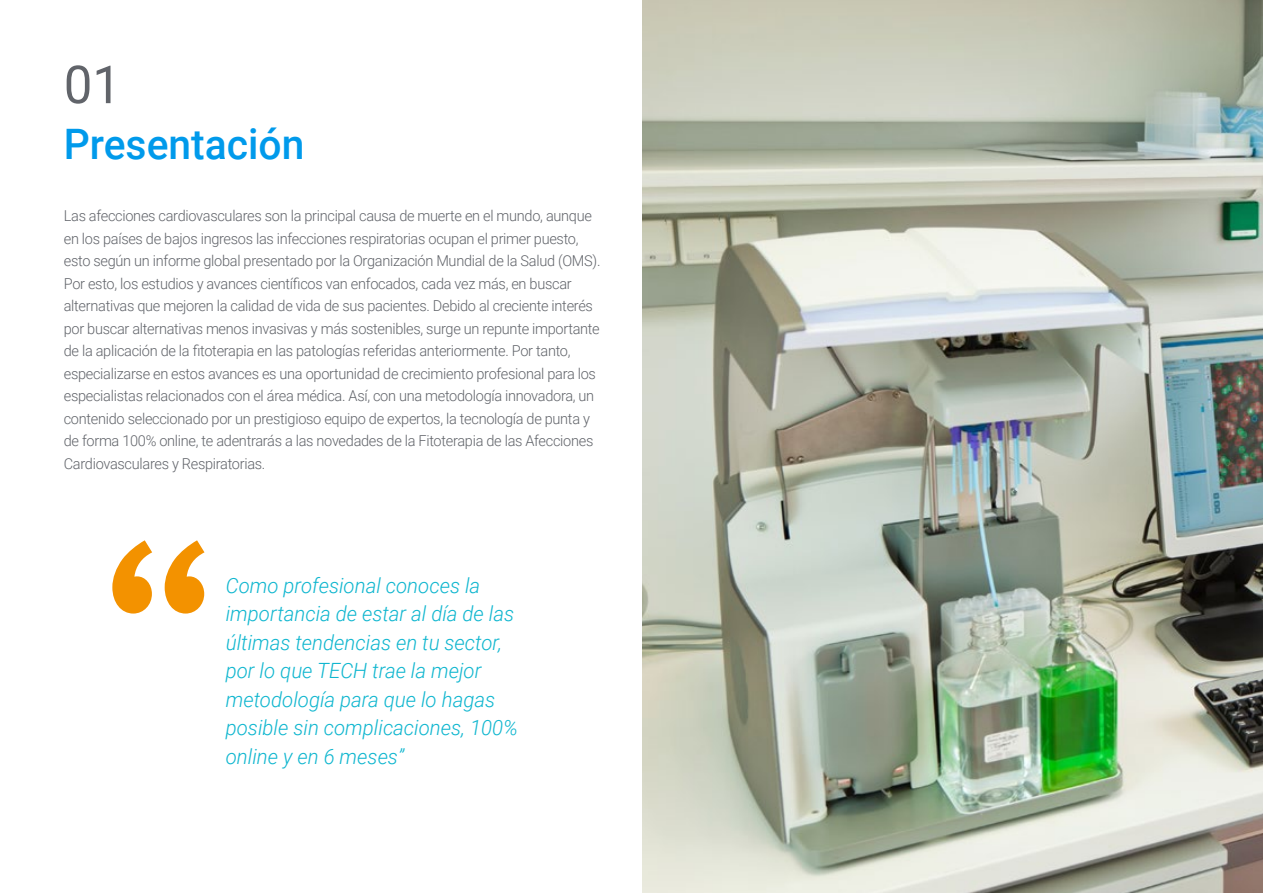
<style>
.page{position:relative;width:1263px;height:893px;background:#fff}
.page>*{position:absolute;margin:0;border:0;box-sizing:border-box;transform-origin:0 0}
.t1{font:52.5px "Roboto";color:#61646a}
.t2{font:500 42px "Roboto";color:#009aeb}
.t3{font:italic 300 21px/28.5px "Roboto";color:#0fb6cf}
.t4{font:300 15px/22.5px "Roboto";letter-spacing:-.02em;color:#61646a}
</style>
<div class="page">
<svg style="left:112px;top:540px;width:92px;height:74px"></svg>
<img style="left:642px;top:0;width:621px;height:893px">
<h1 class="t1" style="left:64px;top:48px;width:59px">01</h1>
<h2 class="t2" style="left:64px;top:115px;width:242px">Presentación</h2>
<p class="t4" style="left:64px;top:204px;width:538px">Las afecciones cardiovasculares son la principal causa de muerte en el mundo, aunque en los países de bajos ingresos las infecciones respiratorias ocupan el primer puesto, esto según un informe global presentado por la Organización Mundial de la Salud (OMS).<br>Por esto, los estudios y avances científicos van enfocados, cada vez más, en buscar alternativas que mejoren la calidad de vida de sus pacientes. Debido al creciente interés por buscar alternativas menos invasivas y más sostenibles, surge un repunte importante de la aplicación de la fitoterapia en las patologías referidas anteriormente. Por tanto, especializarse en estos avances es una oportunidad de crecimiento profesional para los especialistas relacionados con el área médica. Así, con una metodología innovadora, un contenido seleccionado por un prestigioso equipo de expertos, la tecnología de punta y de forma 100% online, te adentrarás a las novedades de la Fitoterapia de las Afecciones Cardiovasculares y Respiratorias.</p>
<h3 class="t3" style="left:226px;top:570px;width:294px">Como profesional conoces la importancia de estar al día de las últimas tendencias en tu sector, por lo que TECH trae la mejor metodología para que lo hagas posible sin complicaciones, 100% online y en 6 meses”</h3>
</div>
